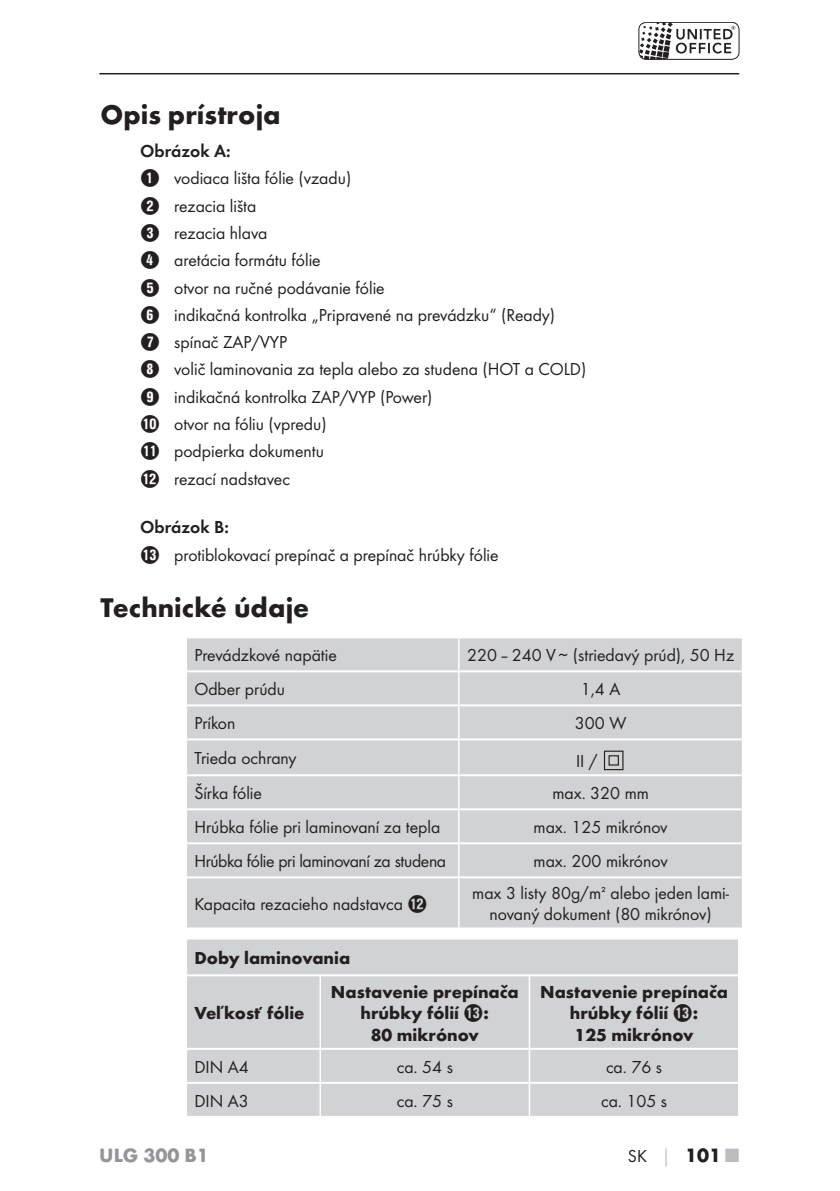
<style>
.page{position:relative;width:840px;height:1191px;background:#fff}
.page>*{position:absolute;margin:0;border:0;box-sizing:border-box;transform-origin:0 0}
.t1{font:700 28px "Futura";color:#231f20}
.t2{font:700 20px "Futura";color:#939598}
.t3{font:700 20px "Futura";color:#231f20}
.t4{font:18px/27.2px "Futura Boo";color:#231f20}
.t5{font:700 18px/21.6px "Futura";color:#231f20;text-align:center}
.t6{font:18px "Futura Boo";letter-spacing:-.02em;color:#231f20}
.t7{font:18px "Futura Dem";color:#231f20}
.s1{font-family:"Hako PI Nummern";font-size:20px}
.s2{font-family:"Hako PI Nummern";font-weight:400;font-size:20px}
.s3{font-family:"Futura Boo";font-weight:400;font-size:18px}
.s4{font-size:18px;color:#bcbdc0}
.s5{color:#bcbdc0}
</style>
<div class="page">
<svg style="left:640px;top:22px;width:94px;height:36px"></svg>
<div style="left:638px;top:22px;width:100px;height:38px;border:1px solid #231f20;border-radius:7px"></div>
<hr style="left:99px;top:73px;width:639px;height:1px;background:#231f20">
<div style="left:187px;top:638px;width:554px;height:289px;background:#d1d2d4"></div>
<hr style="left:187px;top:670px;width:554px;height:2px;background:#fff">
<hr style="left:187px;top:704px;width:554px;height:2px;background:#fff">
<hr style="left:187px;top:738px;width:554px;height:2px;background:#fff">
<hr style="left:187px;top:774px;width:554px;height:2px;background:#fff">
<hr style="left:187px;top:808px;width:554px;height:2px;background:#fff">
<hr style="left:187px;top:842px;width:554px;height:2px;background:#fff">
<hr style="left:187px;top:876px;width:554px;height:2px;background:#fff">
<hr style="left:458px;top:638px;width:1px;height:32px;background:#fff">
<hr style="left:458px;top:672px;width:1px;height:32px;background:#fff">
<hr style="left:458px;top:706px;width:1px;height:32px;background:#fff">
<hr style="left:458px;top:740px;width:1px;height:34px;background:#fff">
<hr style="left:458px;top:776px;width:1px;height:32px;background:#fff">
<hr style="left:458px;top:810px;width:1px;height:32px;background:#fff">
<hr style="left:458px;top:844px;width:1px;height:32px;background:#fff">
<hr style="left:458px;top:878px;width:1px;height:49px;background:#fff">
<svg style="left:603px;top:750px;width:20px;height:20px"></svg>
<div style="left:187px;top:939px;width:550px;height:176px;background:#d1d2d4"></div>
<hr style="left:187px;top:974px;width:550px;height:2px;background:#fff">
<hr style="left:187px;top:1047px;width:550px;height:2px;background:#fff">
<hr style="left:187px;top:1081px;width:550px;height:2px;background:#fff">
<hr style="left:319px;top:976px;width:2px;height:71px;background:#fff">
<hr style="left:528px;top:976px;width:2px;height:71px;background:#fff">
<hr style="left:319px;top:1049px;width:2px;height:32px;background:#fff">
<hr style="left:528px;top:1049px;width:2px;height:32px;background:#fff">
<hr style="left:319px;top:1083px;width:2px;height:32px;background:#fff">
<hr style="left:528px;top:1083px;width:2px;height:32px;background:#fff">
<h1 class="t1" style="left:100px;top:104px;width:181px">Opis prístroja</h1>
<p class="t7" style="left:140px;top:143px;width:92px">Obrázok A:</p>
<p class="t4" style="left:140px;top:166px;width:447px"><span class="s1">1</span> vodiaca lišta fólie (vzadu)<br><span class="s1">2</span> rezacia lišta<br><span class="s1">3</span> rezacia hlava<br><span class="s1">4</span> aretácia formátu fólie<br><span class="s1">5</span> otvor na ručné podávanie fólie<br><span class="s1">6</span> indikačná kontrolka „Pripravené na prevádzku“ (Ready)<br><span class="s1">7</span> spínač ZAP/VYP<br><span class="s1">8</span> volič laminovania za tepla alebo za studena (HOT a COLD)<br><span class="s1">9</span> indikačná kontrolka ZAP/VYP (Power)<br><span class="s1">0</span> otvor na fóliu (vpredu)<br><span class="s1">Q</span> podpierka dokumentu<br><span class="s1">W</span> rezací nadstavec</p>
<p class="t7" style="left:140px;top:519px;width:90px">Obrázok B:</p>
<p class="t4" style="left:140px;top:542px;width:360px"><span class="s1">E</span> protiblokovací prepínač a prepínač hrúbky fólie</p>
<h1 class="t1" style="left:100px;top:596px;width:210px">Technické údaje</h1>
<p class="t4" style="left:194px;top:642px;width:144px">Prevádzkové napätie</p>
<p class="t4" style="left:467px;top:642px;width:268px">220 – 240 V ∼ (striedavý prúd), 50 Hz</p>
<p class="t4" style="left:194px;top:676px;width:92px">Odber prúdu</p>
<p class="t4" style="left:580px;top:676px;width:41px">1,4 A</p>
<p class="t4" style="left:194px;top:710px;width:43px">Príkon</p>
<p class="t4" style="left:574px;top:710px;width:53px">300 W</p>
<p class="t4" style="left:194px;top:745px;width:104px">Trieda ochrany</p>
<p class="t4" style="left:575px;top:748px;width:23px">II /</p>
<p class="t4" style="left:194px;top:780px;width:69px">Šírka fólie</p>
<p class="t4" style="left:552px;top:780px;width:98px">max. 320 mm</p>
<p class="t4" style="left:194px;top:814px;width:247px">Hrúbka fólie pri laminovaní za tepla</p>
<p class="t4" style="left:533px;top:814px;width:135px">max. 125 mikrónov</p>
<p class="t6" style="left:194px;top:853px;width:253px">Hrúbka fólie pri laminovaní za studena</p>
<p class="t4" style="left:533px;top:848px;width:135px">max. 200 mikrónov</p>
<p class="t4" style="left:194px;top:891px;width:234px">Kapacita rezacieho nadstavca <span class="s1">W</span></p>
<p class="t4" style="left:472px;top:883px;width:258px;line-height:21.6px;text-align:center">max 3 listy 80g/m2 alebo jeden lami&shy;novaný dokument (80 mikrónov)</p>
<p class="t5" style="left:194px;top:948px;width:157px">Doby laminovania</p>
<p class="t5" style="left:194px;top:1004px;width:112px">Veľkosť fólie</p>
<p class="t5" style="left:331px;top:982px;width:189px">Nastavenie prepínača hrúbky fólií <span class="s2">E</span>:<br>80 mikrónov</p>
<p class="t5" style="left:540px;top:982px;width:189px">Nastavenie prepínača hrúbky fólií <span class="s2">E</span>:<br>125 mikrónov</p>
<p class="t4" style="left:194px;top:1054px;width:56px">DIN A4</p>
<p class="t4" style="left:396px;top:1054px;width:58px">ca. 54 s</p>
<p class="t4" style="left:605px;top:1054px;width:58px">ca. 76 s</p>
<p class="t4" style="left:194px;top:1088px;width:56px">DIN A3</p>
<p class="t4" style="left:396px;top:1088px;width:58px">ca. 75 s</p>
<p class="t4" style="left:600px;top:1088px;width:68px">ca. 105 s</p>
<p class="t2" style="left:99px;top:1147px;width:111px">ULG 300 B1</p>
<p class="t3" style="left:627px;top:1147px;width:112px"><span class="s3">SK</span> <span class="s4">│</span> 101 <span class="s5">■</span></p>
</div>
